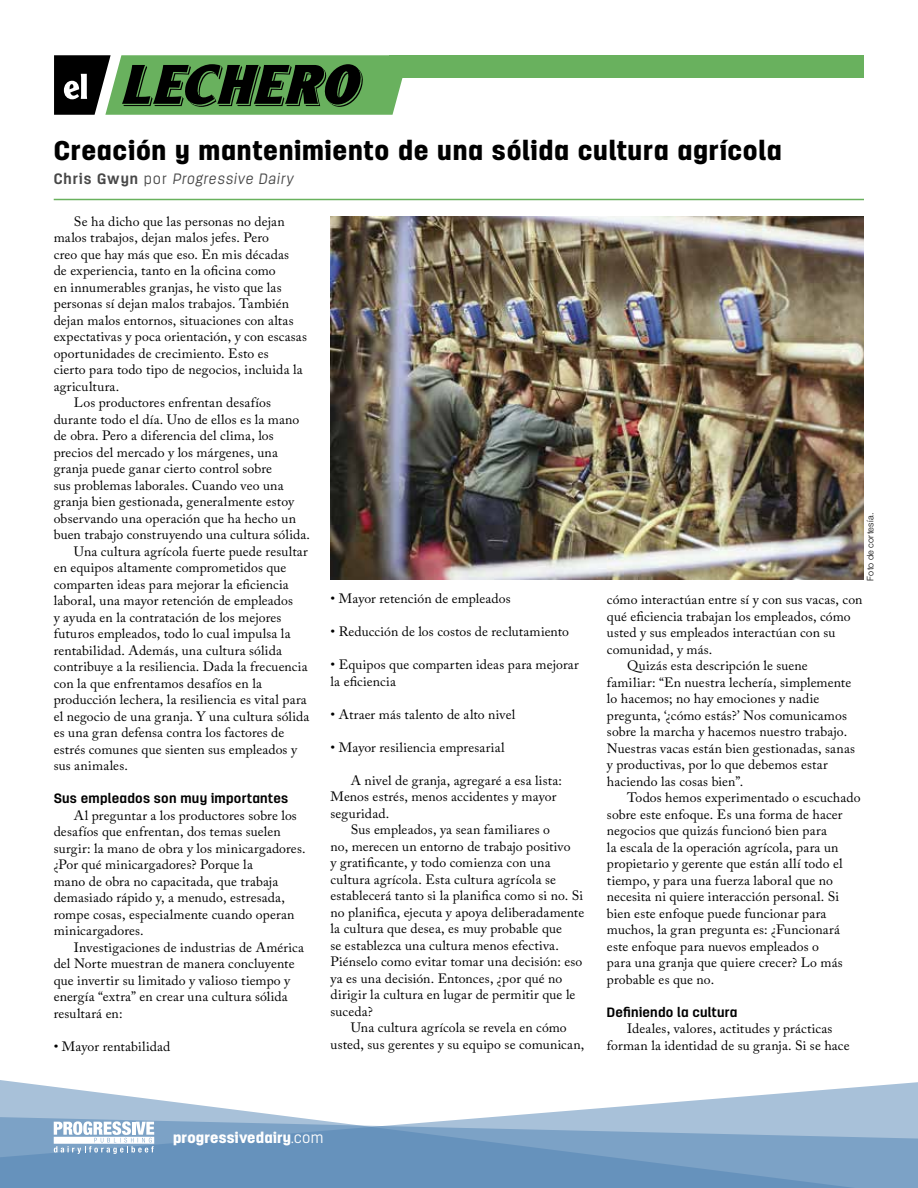
<style>
.page{position:relative;width:918px;height:1188px;background:#fff}
.page>*{position:absolute;margin:0;border:0;box-sizing:border-box;transform-origin:0 0}
.t1{font:900 27px "Antartida";letter-spacing:.03em;color:#000}
.t2{font:900 15.15px "Antartida";letter-spacing:.015em;color:#fff}
.t3{font:italic 300 15px "Antartida";letter-spacing:.05em;color:#484848}
.t4{font:13.5px/16.5px "Adobe Caslon Pro";letter-spacing:.01em;color:#000}
.t5{font:700 13.5px "Antartida";letter-spacing:.015em;color:#000}
.t6{font:300 9px "Helvetica Neue LT Std";letter-spacing:.025em;color:#000}
.s1{font-weight:700;font-style:normal}
.s2{font-style:normal}
.s3{font-weight:300}
</style>
<div class="page">
<svg style="left:0;top:1080px;width:918px;height:36px"></svg>
<svg style="left:0;top:1116px;width:918px;height:72px;background:#7aa0c5"></svg>
<svg style="left:54px;top:1121px;width:100px;height:33px"></svg>
<svg style="left:54px;top:55px;width:349px;height:60px;background:#466a40"></svg>
<div style="left:389px;top:55px;width:475px;height:23px;background:#69b15e"></div>
<hr style="left:54px;top:199px;width:810px;height:1px;background:#69b15e">
<img style="left:330px;top:216px;width:534px;height:364px">
<h1 class="t1" style="left:54px;top:135px;width:730px">Creación y mantenimiento de una sólida cultura agrícola</h1>
<p class="t3" style="left:54px;top:170px;width:241px"><span class="s1">Chris Gwyn</span> <span class="s2">por</span> Progressive Dairy</p>
<p class="t4" style="left:74px;top:213px;width:212px">Se ha dicho que las personas no dejan</p>
<p class="t4" style="left:54px;top:230px;width:217px">malos trabajos, dejan malos jefes. Pero</p>
<p class="t4" style="left:54px;top:246px;width:237px">creo que hay más que eso. En mis décadas</p>
<p class="t4" style="left:54px;top:263px;width:224px">de experiencia, tanto en la oficina como</p>
<p class="t4" style="left:54px;top:279px;width:229px">en innumerables granjas, he visto que las</p>
<p class="t4" style="left:54px;top:295px;width:237px">personas sí dejan malos trabajos. También</p>
<p class="t4" style="left:54px;top:312px;width:241px">dejan malos entornos, situaciones con altas</p>
<p class="t4" style="left:54px;top:328px;width:255px">expectativas y poca orientación, y con escasas</p>
<p class="t4" style="left:54px;top:345px;width:217px">oportunidades de crecimiento. Esto es</p>
<p class="t4" style="left:54px;top:361px;width:251px">cierto para todo tipo de negocios, incluida la</p>
<p class="t4" style="left:54px;top:378px;width:67px">agricultura.</p>
<p class="t4" style="left:74px;top:394px;width:199px">Los productores enfrentan desafíos</p>
<p class="t4" style="left:54px;top:411px;width:247px">durante todo el día. Uno de ellos es la mano</p>
<p class="t4" style="left:54px;top:427px;width:222px">de obra. Pero a diferencia del clima, los</p>
<p class="t4" style="left:54px;top:444px;width:226px">precios del mercado y los márgenes, una</p>
<p class="t4" style="left:54px;top:460px;width:220px">granja puede ganar cierto control sobre</p>
<p class="t4" style="left:54px;top:477px;width:231px">sus problemas laborales. Cuando veo una</p>
<p class="t4" style="left:54px;top:493px;width:242px">granja bien gestionada, generalmente estoy</p>
<p class="t4" style="left:54px;top:510px;width:244px">observando una operación que ha hecho un</p>
<p class="t4" style="left:54px;top:526px;width:258px">buen trabajo construyendo una cultura sólida.</p>
<p class="t4" style="left:74px;top:543px;width:235px">Una cultura agrícola fuerte puede resultar</p>
<p class="t4" style="left:54px;top:559px;width:234px">en equipos altamente comprometidos que</p>
<p class="t4" style="left:54px;top:576px;width:237px">comparten ideas para mejorar la eficiencia</p>
<p class="t4" style="left:54px;top:592px;width:241px">laboral, una mayor retención de empleados</p>
<p class="t4" style="left:54px;top:609px;width:229px">y ayuda en la contratación de los mejores</p>
<p class="t4" style="left:54px;top:625px;width:238px">futuros empleados, todo lo cual impulsa la</p>
<p class="t4" style="left:54px;top:642px;width:230px">rentabilidad. Además, una cultura sólida</p>
<p class="t4" style="left:54px;top:658px;width:255px">contribuye a la resiliencia. Dada la frecuencia</p>
<p class="t4" style="left:54px;top:675px;width:210px">con la que enfrentamos desafíos en la</p>
<p class="t4" style="left:54px;top:691px;width:255px">producción lechera, la resiliencia es vital para</p>
<p class="t4" style="left:54px;top:708px;width:257px">el negocio de una granja. Y una cultura sólida</p>
<p class="t4" style="left:54px;top:724px;width:232px">es una gran defensa contra los factores de</p>
<p class="t4" style="left:54px;top:741px;width:245px">estrés comunes que sienten sus empleados y</p>
<p class="t4" style="left:54px;top:757px;width:76px">sus animales.</p>
<p class="t5" style="left:54px;top:791px;width:236px">Sus empleados son muy importantes</p>
<p class="t4" style="left:54px;top:807px;width:253px;text-indent:20px">Al preguntar a los productores sobre los desafíos que enfrentan, dos temas suelen surgir: la mano de obra y los minicargadores. ¿Por qué minicargadores? Porque la<br>mano de obra no capacitada, que trabaja demasiado rápido y, a menudo, estresada, rompe cosas, especialmente cuando operan minicargadores.</p>
<p class="t4" style="left:54px;top:939px;width:252px;text-indent:20px">Investigaciones de industrias de América del Norte muestran de manera concluyente que invertir su limitado y valioso tiempo y energía “extra” en crear una cultura sólida resultará en:</p>
<p class="t4" style="left:54px;top:1038px;width:118px">• Mayor rentabilidad</p>
<p class="t4" style="left:331px;top:590px;width:182px">• Mayor retención de empleados</p>
<p class="t4" style="left:331px;top:623px;width:240px">• Reducción de los costos de reclutamiento</p>
<p class="t4" style="left:331px;top:656px;width:250px">• Equipos que comparten ideas para mejorar la eficiencia</p>
<p class="t4" style="left:331px;top:706px;width:186px">• Atraer más talento de alto nivel</p>
<p class="t4" style="left:331px;top:739px;width:176px">• Mayor resiliencia empresarial</p>
<p class="t4" style="left:331px;top:772px;width:233px;text-indent:20px">A nivel de granja, agregaré a esa lista:<br>Menos estrés, menos accidentes y mayor seguridad.</p>
<p class="t4" style="left:331px;top:821px;width:255px;text-indent:20px">Sus empleados, ya sean familiares o<br>no, merecen un entorno de trabajo positivo<br>y gratificante, y todo comienza con una cultura agrícola. Esta cultura agrícola se establecerá tanto si la planifica como si no. Si no planifica, ejecuta y apoya deliberadamente la cultura que desea, es muy probable que<br>se establezca una cultura menos efectiva.<br>Piénselo como evitar tomar una decisión: eso ya es una decisión. Entonces, ¿por qué no dirigir la cultura en lugar de permitir que le suceda?</p>
<p class="t4" style="left:331px;top:1019px;width:255px;text-align:center">Una cultura agrícola se revela en cómo<br>usted, sus gerentes y su equipo se comunican,</p>
<p class="t6" style="left:865px;top:580px;width:69px;rotate:-90deg">Foto de cortesía.</p>
<p class="t4" style="left:607px;top:592px;width:257px">cómo interactúan entre sí y con sus vacas, con</p>
<p class="t4" style="left:607px;top:608px;width:245px">qué eficiencia trabajan los empleados, cómo</p>
<p class="t4" style="left:607px;top:625px;width:230px">usted y sus empleados interactúan con su</p>
<p class="t4" style="left:607px;top:641px;width:107px">comunidad, y más.</p>
<p class="t4" style="left:627px;top:658px;width:182px">Quizás esta descripción le suene</p>
<p class="t4" style="left:607px;top:674px;width:246px">familiar: “En nuestra lechería, simplemente</p>
<p class="t4" style="left:607px;top:691px;width:214px">lo hacemos; no hay emociones y nadie</p>
<p class="t4" style="left:607px;top:707px;width:241px">pregunta, ‘¿cómo estás?’ Nos comunicamos</p>
<p class="t4" style="left:607px;top:724px;width:242px">sobre la marcha y hacemos nuestro trabajo.</p>
<p class="t4" style="left:607px;top:740px;width:250px">Nuestras vacas están bien gestionadas, sanas</p>
<p class="t4" style="left:607px;top:756px;width:222px">y productivas, por lo que debemos estar</p>
<p class="t4" style="left:607px;top:773px;width:138px">haciendo las cosas bien”.</p>
<p class="t4" style="left:627px;top:789px;width:235px">Todos hemos experimentado o escuchado</p>
<p class="t4" style="left:607px;top:806px;width:237px">sobre este enfoque. Es una forma de hacer</p>
<p class="t4" style="left:607px;top:822px;width:221px">negocios que quizás funcionó bien para</p>
<p class="t4" style="left:607px;top:839px;width:233px">la escala de la operación agrícola, para un</p>
<p class="t4" style="left:607px;top:855px;width:237px">propietario y gerente que están allí todo el</p>
<p class="t4" style="left:607px;top:872px;width:228px">tiempo, y para una fuerza laboral que no</p>
<p class="t4" style="left:607px;top:888px;width:234px">necesita ni quiere interacción personal. Si</p>
<p class="t4" style="left:607px;top:905px;width:221px">bien este enfoque puede funcionar para</p>
<p class="t4" style="left:607px;top:921px;width:234px">muchos, la gran pregunta es: ¿Funcionará</p>
<p class="t4" style="left:607px;top:938px;width:214px">este enfoque para nuevos empleados o</p>
<p class="t4" style="left:607px;top:954px;width:237px">para una granja que quiere crecer? Lo más</p>
<p class="t4" style="left:607px;top:971px;width:109px">probable es que no.</p>
<p class="t5" style="left:607px;top:1005px;width:132px">Definiendo la cultura</p>
<p class="t4" style="left:607px;top:1020px;width:244px;text-align:center">Ideales, valores, actitudes y prácticas forman la identidad de su granja. Si se hace</p>
<p class="t2" style="left:173px;top:1129px;width:152px">progressivedairy<span class="s3">.com</span></p>
</div>
